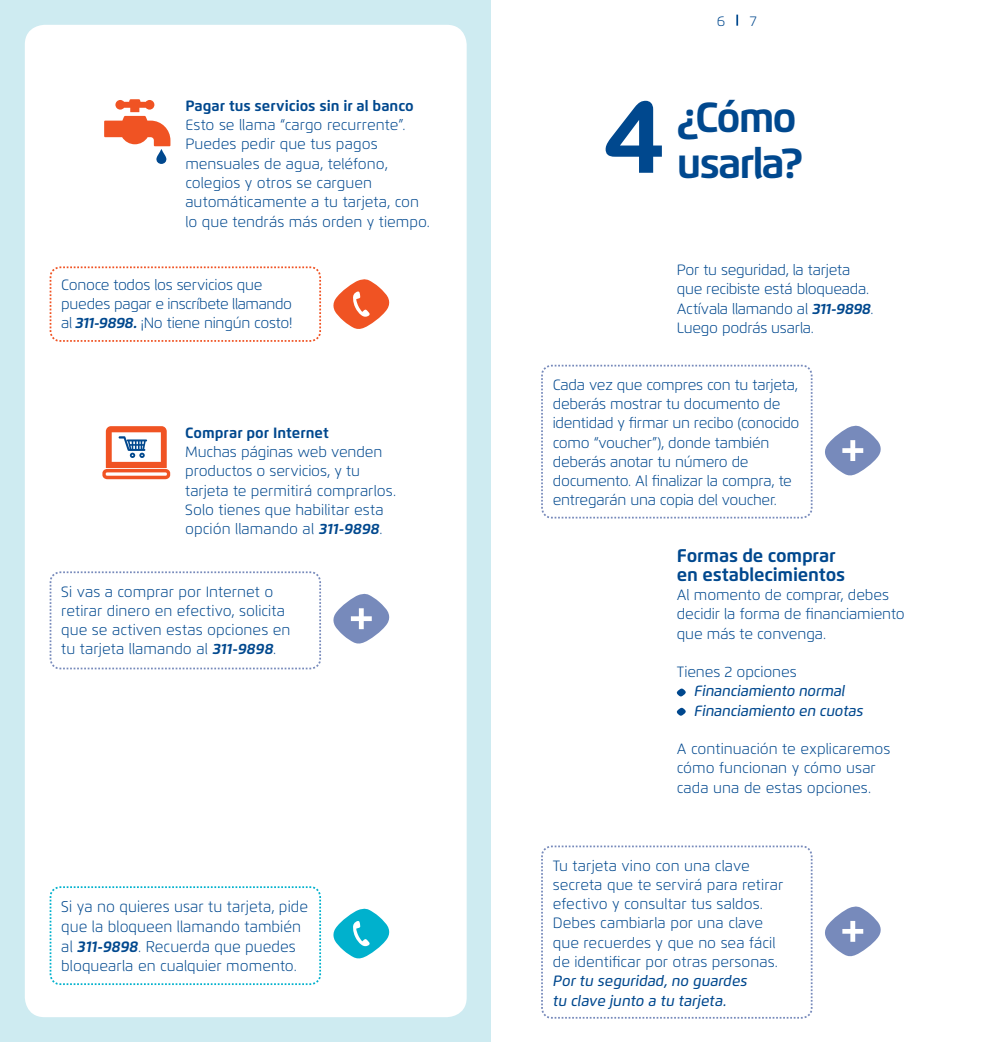
<style>
.page{position:relative;width:983px;height:1042px;background:#fff}
.page>*{position:absolute;margin:0;border:0;box-sizing:border-box;transform-origin:0 0}
.t1{font:700 105px "Flexo";color:#00488e}
.t2{font:700 42px "Flexo";letter-spacing:-.05em;color:#00488e}
.t3{font:700 18.38px/19.2px "Flexo";letter-spacing:-.01em;color:#00488e}
.t4{font:300 15.4px/19.9px "Flexo";color:#00488e;scale:.96 1}
.t5{font:300 14.88px/19.2px "Flexo";color:#00488e}
.t6{font:300 14.88px/19.2px "Flexo";letter-spacing:-.02em;color:#00488e}
.t7{font:italic 500 14.88px/19.2px "Flexo";letter-spacing:-.005em;color:#00488e}
.t8{font:700 14.88px "Flexo";color:#00488e}
.t9{font:300 14px "Flexo";color:#00488e}
.s1{font-weight:700;font-style:italic}
</style>
<div class="page">
<div style="left:0;top:0;width:491px;height:1042px;background:#ceebf1"></div>
<div style="left:25px;top:25px;width:441px;height:992px;background:#fff;border-radius:20px"></div>
<svg style="left:736px;top:15px;width:2px;height:11px"></svg>
<svg style="left:676px;top:688px;width:10px;height:8px"></svg>
<svg style="left:676px;top:707px;width:10px;height:9px"></svg>
<svg style="left:541px;top:364px;width:272px;height:155px"></svg>
<svg style="left:825px;top:425px;width:56px;height:51px"></svg>
<svg style="left:333px;top:908px;width:57px;height:51px"></svg>
<svg style="left:49px;top:886px;width:273px;height:99px"></svg>
<svg style="left:102px;top:426px;width:68px;height:53px"></svg>
<svg style="left:104px;top:99px;width:66px;height:65px"></svg>
<svg style="left:333px;top:279px;width:57px;height:50px"></svg>
<svg style="left:49px;top:266px;width:273px;height:76px"></svg>
<svg style="left:49px;top:571px;width:272px;height:99px"></svg>
<svg style="left:333px;top:593px;width:57px;height:51px"></svg>
<svg style="left:541px;top:845px;width:272px;height:174px"></svg>
<svg style="left:825px;top:906px;width:56px;height:51px"></svg>
<p class="t8" style="left:185px;top:97px;width:230px">Pagar tus servicios sin ir al banco</p>
<p class="t5" style="left:185px;top:115px;width:246px">Esto se llama “cargo recurrente”.<br>Puedes pedir que tus pagos mensuales de agua, teléfono, colegios y otros se carguen automáticamente a tu tarjeta, con lo que tendrás más orden y tiempo.</p>
<p class="t6" style="left:61px;top:275px;width:233px">Conoce todos los servicios que puedes pagar e inscríbete llamando al <span class="s1">311-9898.</span> ¡No tiene ningún costo!</p>
<p class="t8" style="left:185px;top:424px;width:145px">Comprar por Internet</p>
<p class="t5" style="left:185px;top:442px;width:212px">Muchas páginas web venden productos o servicios, y tu tarjeta te permitirá comprarlos.<br>Solo tienes que habilitar esta opción llamando al <span class="s1">311-9898</span>.</p>
<p class="t5" style="left:61px;top:582px;width:230px">Si vas a comprar por Internet o retirar dinero en efectivo, solicita que se activen estas opciones en tu tarjeta llamando al <span class="s1">311-9898</span>.</p>
<p class="t4" style="left:61px;top:896px;width:258px">Si ya no quieres usar tu tarjeta, pide que la bloqueen llamando también al <span class="s1">311-9898</span>. Recuerda que puedes</p>
<p class="t5" style="left:61px;top:956px;width:237px">bloquearla en cualquier momento.</p>
<p class="t9" style="left:716px;top:12px;width:10px">6</p>
<p class="t9" style="left:749px;top:12px;width:9px">7</p>
<h1 class="t1" style="left:602px;top:72px;width:64px">4</h1>
<h2 class="t2" style="left:676px;top:92px;width:121px">¿Cómo</h2>
<h2 class="t2" style="left:676px;top:137px;width:128px">usarla?</h2>
<p class="t6" style="left:676px;top:260px;width:198px">Por tu seguridad, la tarjeta que recibiste está bloqueada.<br>Actívala llamando al <span class="s1">311-9898</span>.<br>Luego podrás usarla.</p>
<p class="t6" style="left:552px;top:375px;width:248px">Cada vez que compres con tu tarjeta, deberás mostrar tu documento de identidad y firmar un recibo (conocido como “voucher”), donde también deberás anotar tu número de documento. Al finalizar la compra, te entregarán una copia del voucher.</p>
<p class="t3" style="left:676px;top:545px;width:170px">Formas de comprar en establecimientos</p>
<p class="t5" style="left:676px;top:585px;width:229px">Al momento de comprar, debes decidir la forma de financiamiento que más te convenga.</p>
<p class="t5" style="left:676px;top:662px;width:121px">Tienes 2 opciones</p>
<p class="t7" style="left:694px;top:681px;width:170px">Financiamiento normal<br>Financiamiento en cuotas</p>
<p class="t5" style="left:676px;top:739px;width:215px">A continuación te explicaremos cómo funcionan y cómo usar cada una de estas opciones.</p>
<p class="t5" style="left:552px;top:856px;width:232px">Tu tarjeta vino con una clave secreta que te servirá para retirar efectivo y consultar tus saldos.<br>Debes cambiarla por una clave que recuerdes y que no sea fácil de identificar por otras personas.</p>
<p class="t7" style="left:552px;top:971px;width:196px">Por tu seguridad, no guardes tu clave junto a tu tarjeta.</p>
</div>
